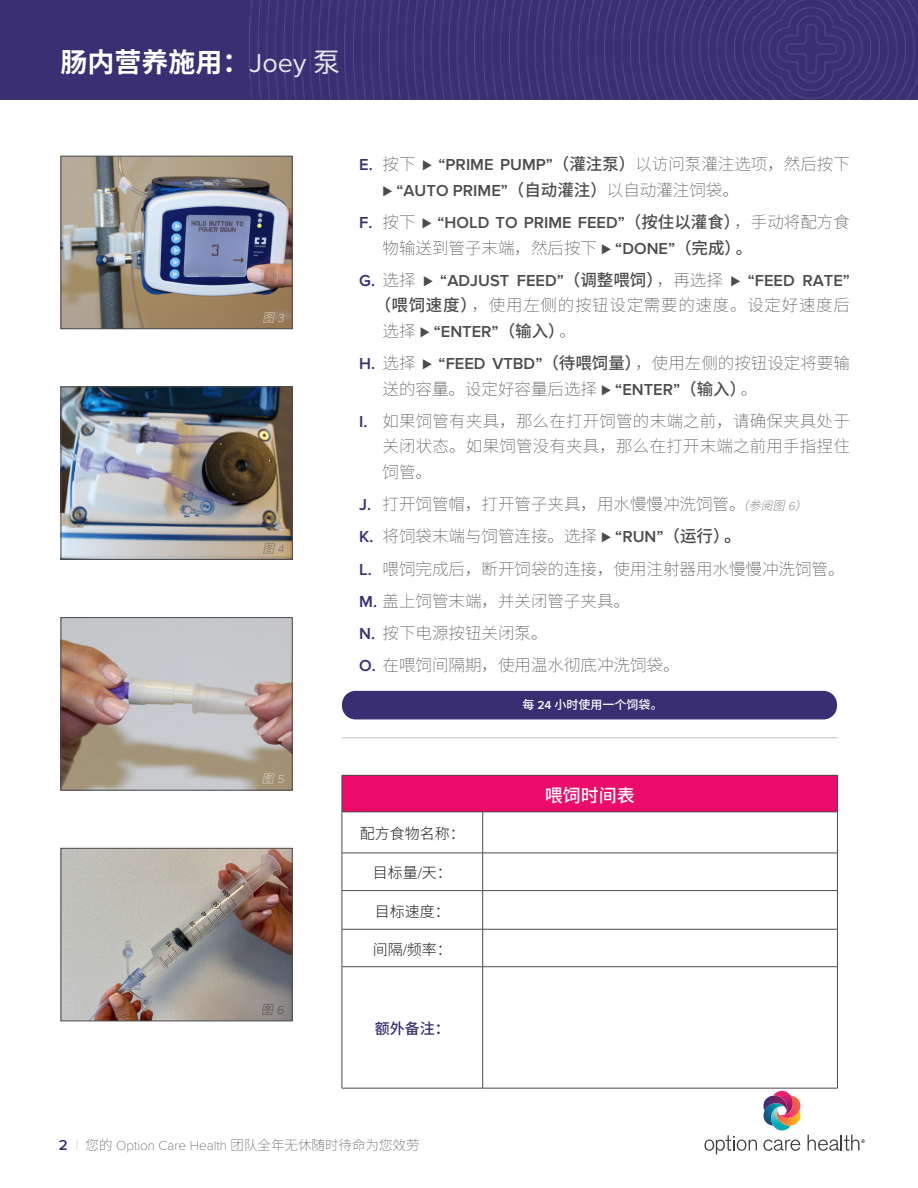
<style>
.page{position:relative;width:918px;height:1188px;background:#fff}
.page>*{position:absolute;margin:0;border:0;box-sizing:border-box;transform-origin:0 0}
.t1{font:700 27px "Noto Sans CJ Ksc";color:#fff}
.t2{font:500 18px "Noto Sans CJ Ksc";color:#fff}
.t3{font:100 16.5px/25.5px "Noto Sans CJ Ksc";color:#4b4c4d}
.t4{font:600 16.5px/25.5px "Proxima Nova";color:#4b4c4d}
.t5{font:100 16.5px "Noto Sans CJ Ksc";letter-spacing:.045em;color:#4b4c4d}
.t6{font:300 15px "Noto Sans CJ Ksc";color:#231f20}
.t7{font:500 15px "Noto Sans CJ Ksc";color:#3a2e73}
.t8{font:100 13.5px "Noto Sans CJ Ksc";color:#4b4c4d}
.t9{font:500 12px "Noto Sans CJ Ksc";color:#fff}
.t10{font:italic 100 12px "Noto Sans CJ Ksc";color:#4b4c4d}
.t11{font:italic 100 12px "Noto Sans CJ Ksc";color:#fff}
.s1{font-family:"Proxima Nova";font-weight:400;color:#e6e7e9}
.s2{font-weight:400;color:#e6e7e9}
.s3{font-family:"Proxima Nova T"}
.s4{font-family:"Proxima Nova";font-weight:600;color:#3a2e73}
.s5{font-family:"Proxima Nova";font-weight:600}
.s6{font-weight:500}
.s7{color:#3a2e73}
.s8{font-family:"Noto Sans CJ Ksc";font-weight:100}
.s9{font-family:"Proxima Nova T";font-weight:100}
.s10{font-family:"Noto Sans CJ Ksc";font-weight:500}
.s11{font-style:italic;font-size:12px}
.s12{font-family:"Proxima Nova T";font-style:italic;font-size:12px}
.s13{font-weight:400;font-size:18px;color:#231f20}
.s14{font-family:"Proxima Nova"}
.s15{font-family:"Proxima Nova";font-weight:600;font-size:15px;color:#3a2e73}
.s16{font-family:"Proxima Nova T";font-size:15px;color:#bcbdc0}
</style>
<div class="page">
<img style="left:63px;top:850px;width:228px;height:169px">
<div style="left:61px;top:848px;width:232px;height:173px;border:1px solid #4b4c4d"></div>
<img style="left:63px;top:388px;width:228px;height:170px">
<div style="left:61px;top:386px;width:232px;height:174px;border:1px solid #4b4c4d"></div>
<hr style="left:342px;top:737px;width:495px;height:1px;background:#bcbdc0">
<img style="left:63px;top:158px;width:228px;height:169px">
<div style="left:61px;top:156px;width:232px;height:173px;border:1px solid #4b4c4d"></div>
<img style="left:63px;top:619px;width:228px;height:170px">
<div style="left:61px;top:617px;width:232px;height:174px;border:1px solid #4b4c4d"></div>
<div style="left:0;top:0;width:918px;height:100px;background:#3b2f74"></div>
<img style="left:249px;top:0;width:669px;height:100px">
<svg style="left:704px;top:1091px;width:97px;height:63px"></svg>
<svg style="left:808px;top:1135px;width:57px;height:16px"></svg>
<div style="left:342px;top:691px;width:495px;height:28px;background:#3a2e73;border-radius:13px"></div>
<div style="left:342px;top:775px;width:495px;height:37px;background:#ec0b6b"></div>
<hr style="left:342px;top:775px;width:141px;height:1px;background:#4b4c4d">
<hr style="left:342px;top:776px;width:1px;height:36px;background:#4b4c4d">
<hr style="left:483px;top:775px;width:355px;height:1px;background:#4b4c4d">
<hr style="left:837px;top:776px;width:1px;height:36px;background:#4b4c4d">
<hr style="left:342px;top:812px;width:141px;height:1px;background:#4b4c4d">
<hr style="left:342px;top:812px;width:1px;height:41px;background:#4b4c4d">
<hr style="left:483px;top:812px;width:355px;height:1px;background:#4b4c4d">
<hr style="left:482px;top:812px;width:1px;height:41px;background:#4b4c4d">
<hr style="left:837px;top:812px;width:1px;height:41px;background:#4b4c4d">
<hr style="left:342px;top:853px;width:141px;height:1px;background:#4b4c4d">
<hr style="left:342px;top:853px;width:1px;height:37px;background:#4b4c4d">
<hr style="left:483px;top:853px;width:355px;height:1px;background:#4b4c4d">
<hr style="left:482px;top:853px;width:1px;height:37px;background:#4b4c4d">
<hr style="left:837px;top:853px;width:1px;height:37px;background:#4b4c4d">
<hr style="left:342px;top:890px;width:141px;height:1px;background:#4b4c4d">
<hr style="left:342px;top:891px;width:1px;height:38px;background:#4b4c4d">
<hr style="left:483px;top:890px;width:355px;height:1px;background:#4b4c4d">
<hr style="left:482px;top:891px;width:1px;height:38px;background:#4b4c4d">
<hr style="left:837px;top:891px;width:1px;height:38px;background:#4b4c4d">
<hr style="left:342px;top:929px;width:141px;height:1px;background:#4b4c4d">
<hr style="left:342px;top:929px;width:1px;height:38px;background:#4b4c4d">
<hr style="left:483px;top:929px;width:355px;height:1px;background:#4b4c4d">
<hr style="left:482px;top:929px;width:1px;height:38px;background:#4b4c4d">
<hr style="left:837px;top:929px;width:1px;height:38px;background:#4b4c4d">
<hr style="left:342px;top:966px;width:141px;height:1px;background:#4b4c4d">
<hr style="left:342px;top:967px;width:1px;height:121px;background:#4b4c4d">
<hr style="left:483px;top:966px;width:355px;height:1px;background:#4b4c4d">
<hr style="left:482px;top:967px;width:1px;height:121px;background:#4b4c4d">
<hr style="left:837px;top:967px;width:1px;height:121px;background:#4b4c4d">
<hr style="left:342px;top:1088px;width:141px;height:1px;background:#4b4c4d">
<hr style="left:483px;top:1088px;width:355px;height:1px;background:#4b4c4d">
<p class="t1" style="left:61px;top:47px;width:281px">肠内营养施用：<span class="s1">Joey</span> <span class="s2">泵</span></p>
<p class="t11" style="left:262px;top:311px;width:25px">图 <span class="s3">3</span></p>
<p class="t10" style="left:263px;top:541px;width:25px">图 <span class="s3">4</span></p>
<p class="t11" style="left:262px;top:772px;width:26px">图 <span class="s3">5</span></p>
<p class="t10" style="left:262px;top:1003px;width:26px">图 <span class="s3">6</span></p>
<p class="t3" style="left:382px;top:152px;width:469px;text-indent:-23px"><span class="s4">E.</span> 按下 <span class="s3">⊲</span> <span class="s5">“PRIME PUMP”</span><span class="s6">（灌注泵）</span>以访问泵灌注选项，然后按下<span class="s3">⊲</span> <span class="s5">“AUTO PRIME”</span><span class="s6">（自动灌注）</span>以自动灌注饲袋。</p>
<p class="t4" style="left:382px;top:210px;width:469px;text-indent:-23px"><span class="s7">F.</span> <span class="s8">按下</span> <span class="s9">⊲</span> “HOLD TO PRIME FEED”<span class="s10">（按住以灌食）</span><span class="s8">，手动将配方食物输送到管子末端，然后按下</span> <span class="s9">⊲</span> “DONE”<span class="s10">（完成）。</span></p>
<p class="t4" style="left:359px;top:268px;width:492px"><span class="s7">G.</span> <span class="s8">选择</span> <span class="s9">⊲</span> “ADJUST FEED”<span class="s10">（调整喂饲）</span><span class="s8">，再选择</span> <span class="s9">⊲</span> “FEED RATE”</p>
<p class="t5" style="left:375px;top:296px;width:477px"><span class="s6">（喂饲速度）</span>，使用左侧的按钮设定需要的速度。设定好速度后</p>
<p class="t4" style="left:383px;top:319px;width:195px"><span class="s8">选择</span> <span class="s9">⊲</span> “ENTER”<span class="s10">（输入）</span><span class="s8">。</span></p>
<p class="t3" style="left:382px;top:351px;width:469px;text-indent:-23px"><span class="s4">H.</span> 选择 <span class="s3">⊲</span> <span class="s5">“FEED VTBD”</span><span class="s6">（待喂饲量）</span>，使用左侧的按钮设定将要输送的容量。设定好容量后选择 <span class="s3">⊲</span> <span class="s5">“ENTER”</span><span class="s6">（输入）</span>。</p>
<p class="t3" style="left:382px;top:408px;width:469px;text-align:justify;text-indent:-23px"><span class="s4">I.</span> 如果饲管有夹具，那么在打开饲管的末端之前，请确保夹具处于关闭状态。如果饲管没有夹具，那么在打开末端之前用手指捏住饲管。</p>
<p class="t3" style="left:359px;top:492px;width:455px"><span class="s4">J.</span> 打开饲管帽，打开管子夹具，用水慢慢冲洗饲管。<span class="s11">（参阅图</span> <span class="s12">6</span><span class="s11">）</span></p>
<p class="t3" style="left:359px;top:524px;width:385px"><span class="s4">K.</span> 将饲袋末端与饲管连接。选择 <span class="s3">⊲</span> <span class="s5">“RUN”</span><span class="s6">（运行）</span><span class="s13">。</span></p>
<p class="t3" style="left:359px;top:556px;width:487px"><span class="s4">L.</span> 喂饲完成后，断开饲袋的连接，使用注射器用水慢慢冲洗饲管。</p>
<p class="t3" style="left:359px;top:588px;width:272px"><span class="s4">M.</span> 盖上饲管末端，并关闭管子夹具。</p>
<p class="t3" style="left:359px;top:621px;width:190px"><span class="s4">N.</span> 按下电源按钮关闭泵。</p>
<p class="t3" style="left:359px;top:653px;width:322px"><span class="s4">O.</span> 在喂饲间隔期，使用温水彻底冲洗饲袋。</p>
<p class="t9" style="left:522px;top:698px;width:142px">每 <span class="s5">24</span> 小时使用一个饲袋。</p>
<p class="t6" style="left:360px;top:825px;width:107px">配方食物名称：</p>
<p class="t6" style="left:373px;top:864px;width:81px">目标量<span class="s14">/</span>天：</p>
<p class="t6" style="left:375px;top:903px;width:77px">目标速度：</p>
<p class="t6" style="left:373px;top:941px;width:81px">间隔<span class="s14">/</span>频率：</p>
<p class="t7" style="left:375px;top:1020px;width:77px">额外备注：</p>
<p class="t2" style="left:545px;top:785px;width:91px">喂饲时间表</p>
<p class="t8" style="left:59px;top:1137px;width:362px"><span class="s15">2</span> <span class="s16">|</span> 您的 <span class="s3">Option Care Health</span> 团队全年无休随时待命为您效劳</p>
</div>
